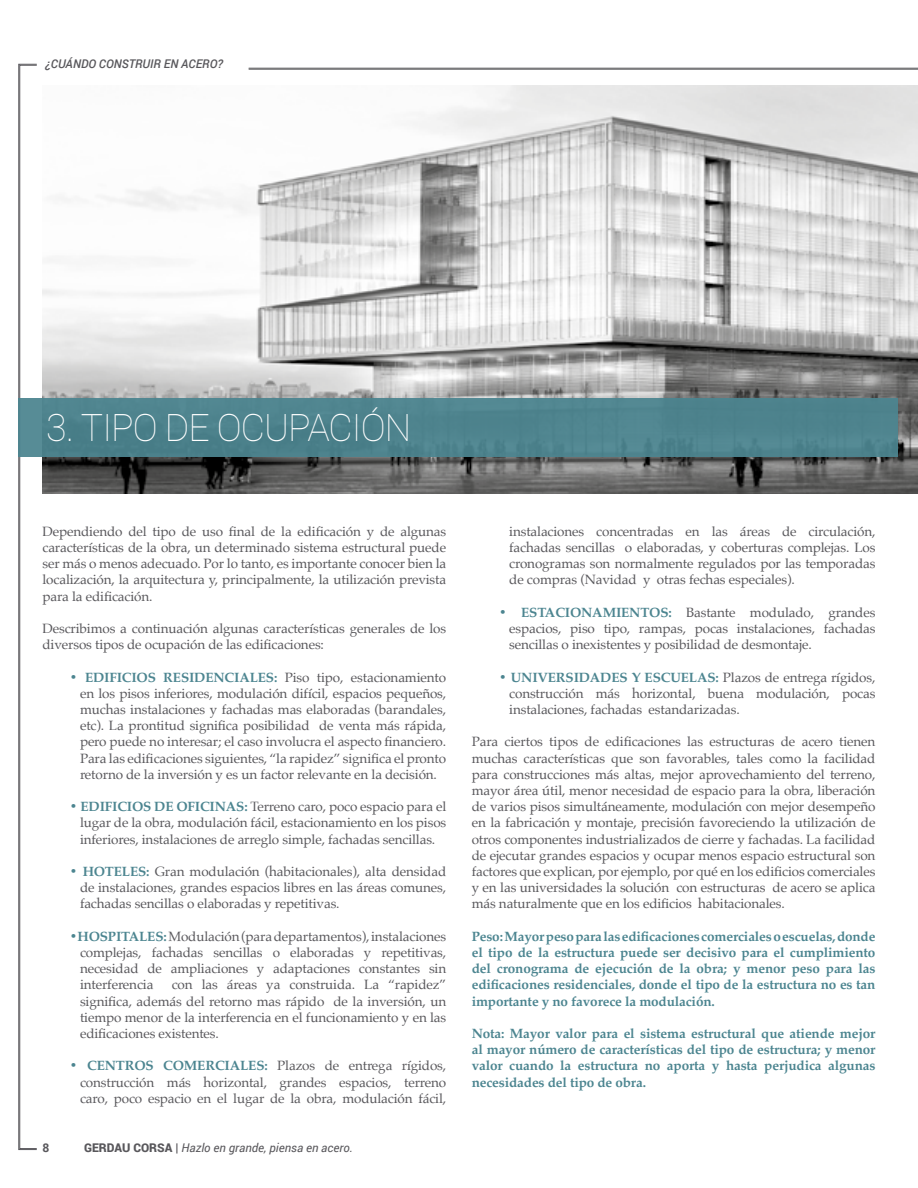
<style>
.page{position:relative;width:918px;height:1188px;background:#fff}
.page>*{position:absolute;margin:0;border:0;box-sizing:border-box;transform-origin:0 0}
.t1{font:100 37.5px "Roboto";letter-spacing:-.025em;color:#fff}
.t2{font:13.5px/16.2px "Palatino";letter-spacing:-.01em;color:#59585c;text-align:justify}
.t3{font:700 13.5px/16.2px "Palatino";letter-spacing:-.01em;color:#4c8590;text-align:justify}
.t4{font:italic 12px "Roboto";color:#59585c}
.t5{font:italic 500 12px "Roboto";color:#59585c}
.t6{font:700 12px "Roboto";color:#59585c}
.s1{font-weight:700;color:#4c8590}
.s2{font-weight:900;font-style:normal}
</style>
<div class="page">
<hr style="left:249px;top:68px;width:669px;height:1px;background:#59585c">
<hr style="left:249px;top:69px;width:669px;height:1px;background:#59585c">
<svg style="left:18px;top:64px;width:19px;height:1086px"></svg>
<img style="left:43px;top:85px;width:875px;height:408px">
<div style="left:18px;top:398px;width:880px;height:59px;background:#4c8590"></div>
<p class="t5" style="left:45px;top:55px;width:179px">¿CUÁNDO CONSTRUIR EN ACERO?</p>
<h1 class="t1" style="left:46px;top:401px;width:367px">3. TIPO DE OCUPACIÓN</h1>
<p class="t2" style="left:43px;top:523px;width:405px">Dependiendo del tipo de uso final de la edificación y de algunas características de la obra, un determinado sistema estructural puede ser más o menos adecuado. Por lo tanto, es importante conocer bien la localización, la arquitectura y, principalmente, la utilización prevista para la edificación.</p>
<p class="t2" style="left:43px;top:620px;width:405px">Describimos a continuación algunas características generales de los diversos tipos de ocupación de las edificaciones:</p>
<p class="t2" style="left:80px;top:669px;width:368px;text-indent:-11px"><span class="s1">• EDIFICIOS RESIDENCIALES:</span> Piso tipo, estacionamiento en los pisos inferiores, modulación difícil, espacios pequeños, muchas instalaciones y fachadas mas elaboradas (barandales, etc). La prontitud significa posibilidad de venta más rápida, pero puede no interesar; el caso involucra el aspecto financiero.<br>Para las edificaciones siguientes, “la rapidez” significa el pronto retorno de la inversión y es un factor relevante en la decisión.</p>
<p class="t2" style="left:80px;top:798px;width:368px;text-indent:-11px"><span class="s1">• EDIFICIOS DE OFICINAS:</span> Terreno caro, poco espacio para el lugar de la obra, modulación fácil, estacionamiento en los pisos inferiores, instalaciones de arreglo simple, fachadas sencillas.</p>
<p class="t2" style="left:80px;top:863px;width:368px;text-indent:-11px"><span class="s1">• HOTELES:</span> Gran modulación (habitacionales), alta densidad de instalaciones, grandes espacios libres en las áreas comunes, fachadas sencillas o elaboradas y repetitivas.</p>
<p class="t2" style="left:80px;top:928px;width:368px;text-indent:-10px"><span class="s1">•HOSPITALES:</span> Modulación (para departamentos), instalaciones complejas, fachadas sencillas o elaboradas y repetitivas, necesidad de ampliaciones y adaptaciones constantes sin interferencia</p>
<p class="t2" style="left:80px;top:977px;width:368px;text-indent:92px">con las áreas ya construida. La “rapidez” significa, además del retorno mas rápido de la inversión, un tiempo menor de la interferencia en el funcionamiento y en las edificaciones existentes.</p>
<p class="t2" style="left:80px;top:1058px;width:368px;text-indent:-11px"><span class="s1">• CENTROS COMERCIALES:</span> Plazos de entrega rígidos, construcción más horizontal, grandes espacios, terreno caro, poco espacio en el lugar de la obra, modulación fácil,</p>
<p class="t6" style="left:43px;top:1139px;width:8px">8</p>
<p class="t4" style="left:84px;top:1139px;width:270px"><span class="s2">GERDAU CORSA |</span> Hazlo en grande, piensa en acero.</p>
<p class="t2" style="left:509px;top:523px;width:368px">instalaciones concentradas en las áreas de circulación, fachadas sencillas o elaboradas, y coberturas complejas. Los cronogramas son normalmente regulados por las temporadas de compras (Navidad y otras fechas especiales).</p>
<p class="t2" style="left:509px;top:604px;width:368px;text-indent:-11px"><span class="s1">• ESTACIONAMIENTOS:</span> Bastante modulado, grandes espacios, piso tipo, rampas, pocas instalaciones, fachadas sencillas o inexistentes y posibilidad de desmontaje.</p>
<p class="t2" style="left:509px;top:669px;width:368px;text-indent:-11px"><span class="s1">• UNIVERSIDADES Y ESCUELAS:</span> Plazos de entrega rígidos, construcción más horizontal, buena modulación, pocas instalaciones, fachadas estandarizadas.</p>
<p class="t2" style="left:472px;top:734px;width:405px">Para ciertos tipos de edificaciones las estructuras de acero tienen muchas características que son favorables, tales como la facilidad para construcciones más altas, mejor aprovechamiento del terreno, mayor área útil, menor necesidad de espacio para la obra, liberación de varios pisos simultáneamente, modulación con mejor desempeño en la fabricación y montaje, precisión favoreciendo la utilización de otros componentes industrializados de cierre y fachadas. La facilidad de ejecutar grandes espacios y ocupar menos espacio estructural son factores que explican, por ejemplo, por qué en los edificios comerciales y en las universidades la solución con estructuras de acero se aplica más naturalmente que en los edificios habitacionales.</p>
<p class="t3" style="left:472px;top:928px;width:405px">Peso: Mayor peso para las edificaciones comerciales o escuelas, donde el tipo de la estructura puede ser decisivo para el cumplimiento del cronograma de ejecución de la obra; y menor peso para las edificaciones residenciales, donde el tipo de la estructura no es tan importante y no favorece la modulación.</p>
<p class="t3" style="left:472px;top:1025px;width:405px">Nota: Mayor valor para el sistema estructural que atiende mejor al mayor número de características del tipo de estructura; y menor valor cuando la estructura no aporta y hasta perjudica algunas necesidades del tipo de obra.</p>
</div>
